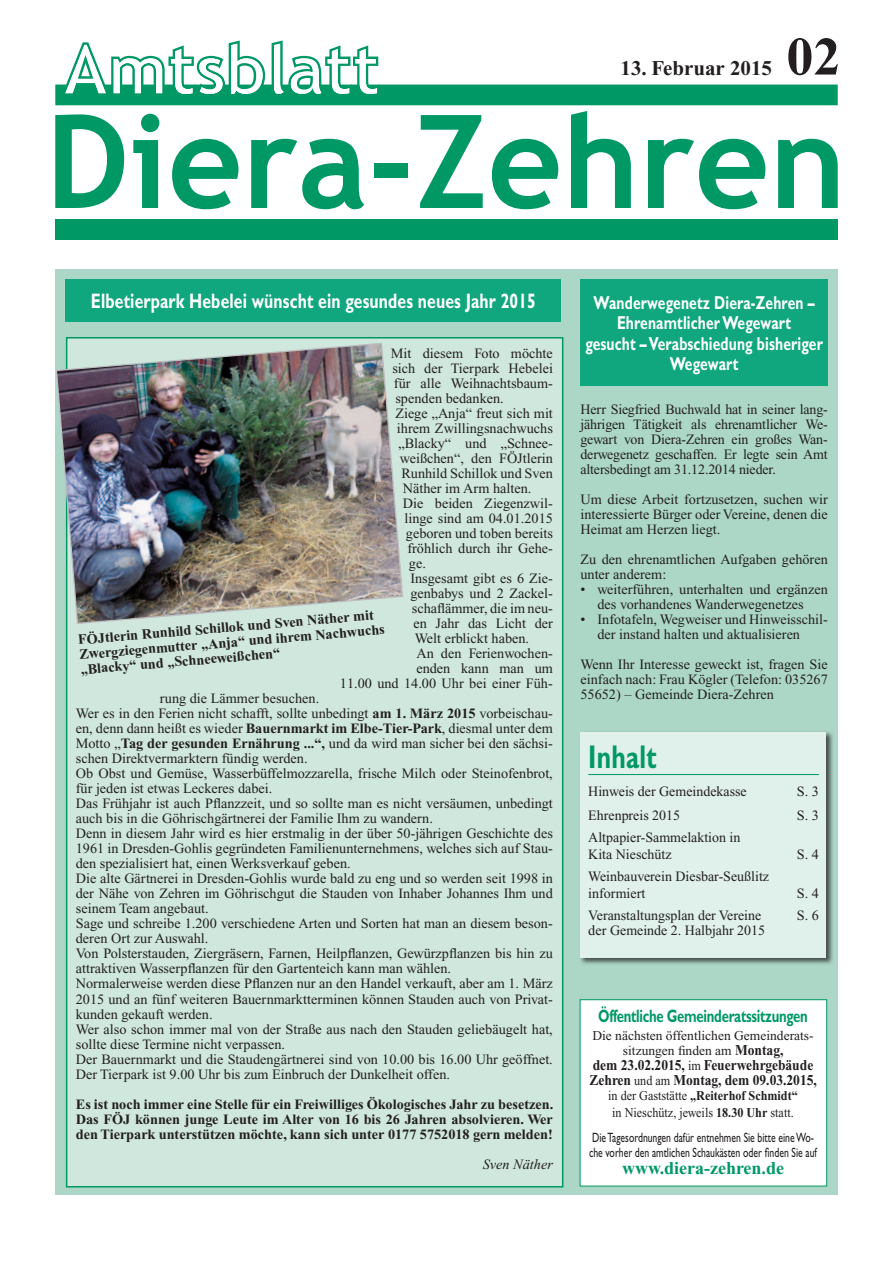
<style>
.page{position:relative;width:893px;height:1263px;background:#fff}
.page>*{position:absolute;margin:0;border:0;box-sizing:border-box;transform-origin:0 0}
.t1{font:700 54px "Times New Roman";color:#231f20}
.t2{font:700 33px "Gill Sans";letter-spacing:.01em;color:#009864;scale:.75 1}
.t3{font:700 21px "Gill Sans";letter-spacing:.01em;color:#fff;scale:.75 1}
.t4{font:700 21px "Times New Roman";color:#231f20}
.t5{font:700 18.75px/20.4px "Gill Sans";letter-spacing:.01em;color:#fff;text-align:center;scale:.74 1}
.t6{font:700 18px "Gill Sans";letter-spacing:-.02em;color:#009864;scale:.73 1}
.t7{font:700 18px "Times New Roman";color:#009864}
.t8{font:700 15px/15px "Times New Roman";color:#231f20;scale:.9 1}
.t9{font:14.25px/15px "Times New Roman";color:#231f20}
.t10{font:700 14.25px/15px "Times New Roman";color:#231f20;text-align:justify}
.t11{font:italic 14.25px "Times New Roman";color:#231f20}
.t12{font:13.5px/15px "Gill Sans";color:#231f20;scale:.72 1}
.t13{font:13.5px/16.5px "Times New Roman";color:#231f20;text-align:center;scale:.9 1}
.t14{font:13.5px/15px "Times New Roman";color:#231f20;text-align:center}
.s1{font-weight:700}
.s2{font-weight:700;font-size:15px}
.s3{font-weight:400;font-size:13.5px}
</style>
<div class="page">
<svg style="left:55px;top:114px;width:69px;height:94px"></svg>
<svg style="left:141px;top:114px;width:18px;height:18px"></svg>
<svg style="left:133px;top:140px;width:25px;height:68px"></svg>
<svg style="left:172px;top:139px;width:67px;height:70px"></svg>
<svg style="left:251px;top:139px;width:113px;height:70px"></svg>
<div style="left:374px;top:163px;width:34px;height:15px;background:#009864"></div>
<svg style="left:420px;top:115px;width:63px;height:93px"></svg>
<svg style="left:492px;top:139px;width:66px;height:70px"></svg>
<svg style="left:571px;top:111px;width:60px;height:97px"></svg>
<svg style="left:648px;top:139px;width:117px;height:70px"></svg>
<svg style="left:778px;top:139px;width:60px;height:69px"></svg>
<svg style="left:55px;top:41px;width:783px;height:64px"></svg>
<svg style="left:114px;top:58px;width:48px;height:35px"></svg>
<svg style="left:171px;top:49px;width:22px;height:45px"></svg>
<svg style="left:199px;top:58px;width:24px;height:36px"></svg>
<svg style="left:274px;top:44px;width:10px;height:50px"></svg>
<svg style="left:328px;top:49px;width:21px;height:45px"></svg>
<svg style="left:355px;top:49px;width:22px;height:45px"></svg>
<svg style="left:65px;top:45px;width:41px;height:48px"></svg>
<svg style="left:231px;top:44px;width:32px;height:50px"></svg>
<svg style="left:291px;top:58px;width:30px;height:36px"></svg>
<div style="left:55px;top:219px;width:783px;height:21px;background:#009864"></div>
<div style="left:55px;top:270px;width:783px;height:925px;background:#acd7c7"></div>
<div style="left:580px;top:999px;width:247px;height:187px;background:#fff;border:1px solid #009864"></div>
<div style="left:579px;top:731px;width:255px;height:234px;background:#231f20;opacity:.75"></div>
<div style="left:580px;top:732px;width:246px;height:226px;background:#e0f0ea"></div>
<hr style="left:588px;top:774px;width:231px;height:1px;background:#009864">
<div style="left:66px;top:279px;width:495px;height:43px;background:#10a77e"></div>
<div style="left:67px;top:338px;width:496px;height:849px;background:#cfe7dc"></div>
<img style="left:56px;top:342px;width:347px;height:283px">
<div style="left:580px;top:279px;width:248px;height:107px;background:#10a77e"></div>
<h3 class="t4" style="left:621px;top:56px;width:153px">13. Februar 2015</h3>
<h1 class="t1" style="left:786px;top:27px;width:55px">02</h1>
<h3 class="t3" style="left:91px;top:289px;width:595px">Elbetierpark Hebelei wünscht ein gesundes neues Jahr 2015</h3>
<p class="t9" style="left:391px;top:346px;width:163px">Mit diesem Foto möchte</p>
<p class="t9" style="left:392px;top:361px;width:162px">sich der Tierpark Hebelei</p>
<p class="t9" style="left:394px;top:376px;width:161px">für alle Weihnachtsbaum-</p>
<p class="t9" style="left:395px;top:391px;width:110px">spenden bedanken.</p>
<p class="t9" style="left:395px;top:406px;width:159px">Ziege „Anja“ freut sich mit</p>
<p class="t9" style="left:397px;top:421px;width:157px">ihrem Zwillingsnachwuchs</p>
<p class="t9" style="left:398px;top:436px;width:156px">„Blacky“ und „Schnee-</p>
<p class="t9" style="left:400px;top:451px;width:155px">weißchen“, den FÖJtlerin</p>
<p class="t9" style="left:401px;top:466px;width:153px">Runhild Schillok und Sven</p>
<p class="t9" style="left:403px;top:481px;width:130px">Näther im Arm halten.</p>
<p class="t9" style="left:403px;top:496px;width:152px">Die beiden Ziegenzwil-</p>
<p class="t9" style="left:404px;top:511px;width:150px">linge sind am 04.01.2015</p>
<p class="t9" style="left:406px;top:526px;width:149px">geboren und toben bereits</p>
<p class="t9" style="left:407px;top:541px;width:147px">fröhlich durch ihr Gehe-</p>
<p class="t9" style="left:409px;top:556px;width:19px">ge.</p>
<p class="t9" style="left:410px;top:571px;width:144px">Insgesamt gibt es 6 Zie-</p>
<p class="t9" style="left:410px;top:586px;width:144px">genbabys und 2 Zackel-</p>
<p class="t9" style="left:412px;top:601px;width:142px">schaflämmer, die im neu-</p>
<p class="t9" style="left:413px;top:616px;width:141px">en Jahr das Licht der</p>
<p class="t9" style="left:415px;top:631px;width:116px">Welt erblickt haben.</p>
<p class="t9" style="left:416px;top:646px;width:138px">An den Ferienwochen-</p>
<p class="t9" style="left:416px;top:661px;width:138px">enden kann man um</p>
<p class="t9" style="left:340px;top:676px;width:214px">11.00 und 14.00 Uhr bei einer Füh-</p>
<p class="t9" style="left:76px;top:691px;width:479px;text-indent:84px">rung die Lämmer besuchen.<br>Wer es in den Ferien nicht schafft, sollte unbedingt <span class="s1">am 1. März 2015</span> vorbeischau&shy;en, denn dann heißt es wieder <span class="s1">Bauernmarkt im Elbe-Tier-Park</span>, diesmal unter dem Motto „<span class="s1">Tag der gesunden Ernährung ...“,</span> und da wird man sicher bei den sächsi&shy;schen Direktvermarktern fündig werden.<br>Ob Obst und Gemüse, Wasserbüffelmozzarella, frische Milch oder Steinofenbrot, für jeden ist etwas Leckeres dabei.<br>Das Frühjahr ist auch Pflanzzeit, und so sollte man es nicht versäumen, unbedingt auch bis in die Göhrischgärtnerei der Familie Ihm zu wandern.<br>Denn in diesem Jahr wird es hier erstmalig in der über 50-jährigen Geschichte des 1961 in Dresden-Gohlis gegründeten Familienunternehmens, welches sich auf Stau&shy;den spezialisiert hat, einen Werksverkauf geben.<br>Die alte Gärtnerei in Dresden-Gohlis wurde bald zu eng und so werden seit 1998 in der Nähe von Zehren im Göhrischgut die Stauden von Inhaber Johannes Ihm und seinem Team angebaut.<br>Sage und schreibe 1.200 verschiedene Arten und Sorten hat man an diesem beson&shy;deren Ort zur Auswahl.<br>Von Polsterstauden, Ziergräsern, Farnen, Heilpflanzen, Gewürzpflanzen bis hin zu attraktiven Wasserpflanzen für den Gartenteich kann man wählen.<br>Normalerweise werden diese Pflanzen nur an den Handel verkauft, aber am 1. März 2015 und an fünf weiteren Bauernmarktterminen können Stauden auch von Privat&shy;kunden gekauft werden.<br>Wer also schon immer mal von der Straße aus nach den Stauden geliebäugelt hat, sollte diese Termine nicht verpassen.<br>Der Bauernmarkt und die Staudengärtnerei sind von 10.00 bis 16.00 Uhr geöffnet.<br>Der Tierpark ist 9.00 Uhr bis zum Einbruch der Dunkelheit offen.</p>
<p class="t10" style="left:76px;top:1096px;width:479px">Es ist noch immer eine Stelle für ein Freiwilliges Ökologisches Jahr zu besetzen.<br>Das FÖJ können junge Leute im Alter von 16 bis 26 Jahren absolvieren. Wer den Tierpark unterstützen möchte, kann sich unter 0177 5752018 gern melden!</p>
<p class="t11" style="left:483px;top:1156px;width:72px">Sven Näther</p>
<p class="t10" style="left:77px;top:633px;width:308px;text-align:left;rotate:-5deg">FÖJtlerin Runhild Schillok und Sven Näther mit<br>Zwergziegenmutter „Anja“ und ihrem Nachwuchs „Blacky“ und „Schneeweißchen“</p>
<h3 class="t5" style="left:585px;top:292px;width:323px">Wanderwegenetz Diera-Zehren –<br>Ehrenamtlicher Wegewart<br>gesucht – Verabschiedung bisheriger<br>Wegewart</h3>
<p class="t9" style="left:580px;top:402px;width:249px;text-align:justify">Herr Siegfried Buchwald hat in seiner lang&shy;jährigen Tätigkeit als ehrenamtlicher We&shy;gewart von Diera-Zehren ein großes Wan&shy;derwegenetz geschaffen. Er legte sein Amt altersbedingt am 31.12.2014 nieder.</p>
<p class="t9" style="left:580px;top:492px;width:249px;text-align:justify">Um diese Arbeit fortzusetzen, suchen wir interessierte Bürger oder Vereine, denen die Heimat am Herzen liegt.</p>
<p class="t9" style="left:580px;top:552px;width:249px">Zu den ehrenamtlichen Aufgaben gehören unter anderem:</p>
<p class="t9" style="left:580px;top:582px;width:249px;text-align:center">• weiterführen, unterhalten und ergänzen des vorhandenes Wanderwegenetzes</p>
<p class="t9" style="left:597px;top:612px;width:232px;text-indent:-17px">• Infotafeln, Wegweiser und Hinweisschil&shy;der instand halten und aktualisieren</p>
<p class="t9" style="left:580px;top:657px;width:249px;text-align:justify">Wenn Ihr Interesse geweckt ist, fragen Sie einfach nach: Frau Kögler (Telefon: 035267<br>55652) – Gemeinde Diera-Zehren</p>
<h2 class="t2" style="left:588px;top:737px;width:92px">Inhalt</h2>
<p class="t9" style="left:588px;top:783px;width:160px">Hinweis der Gemeindekasse</p>
<p class="t9" style="left:797px;top:783px;width:24px">S. 3</p>
<p class="t9" style="left:588px;top:807px;width:93px">Ehrenpreis 2015</p>
<p class="t9" style="left:797px;top:807px;width:24px">S. 3</p>
<p class="t9" style="left:588px;top:829px;width:154px;line-height:16.5px">Altpapier-Sammelaktion in<br>Kita Nieschütz</p>
<p class="t9" style="left:797px;top:846px;width:24px">S. 4</p>
<p class="t9" style="left:588px;top:868px;width:182px;line-height:16.5px">Weinbauverein Diesbar-Seußlitz informiert</p>
<p class="t9" style="left:797px;top:885px;width:24px">S. 4</p>
<p class="t9" style="left:588px;top:908px;width:175px">Veranstaltungsplan der Vereine</p>
<p class="t9" style="left:797px;top:908px;width:24px">S. 6</p>
<p class="t9" style="left:588px;top:923px;width:178px">der Gemeinde 2. Halbjahr 2015</p>
<p class="t6" style="left:598px;top:1005px;width:289px">Öffentliche Gemeinderatssitzungen</p>
<p class="t14" style="left:592px;top:1028px;width:223px">Die nächsten öffentlichen Gemeinderats&shy;sitzungen finden am <span class="s2">Montag,</span></p>
<p class="t8" style="left:589px;top:1058px;width:254px">dem 23.02.2015, <span class="s3">im</span> Feuerwehrgebäude<br>Zehren <span class="s3">und am</span> Montag, dem 09.03.2015,</p>
<p class="t13" style="left:608px;top:1087px;width:212px">in der Gaststätte <span class="s1">„Reiterhof Schmidt“ </span>in Nieschütz, jeweils <span class="s1">18.30 Uhr</span> statt.</p>
<p class="t12" style="left:589px;top:1130px;width:318px">Die Tagesordnungen dafür entnehmen Sie bitte eine Wo&shy;che vorher den amtlichen Schaukästen oder finden Sie auf</p>
<p class="t7" style="left:622px;top:1158px;width:163px">www.diera-zehren.de</p>
</div>
